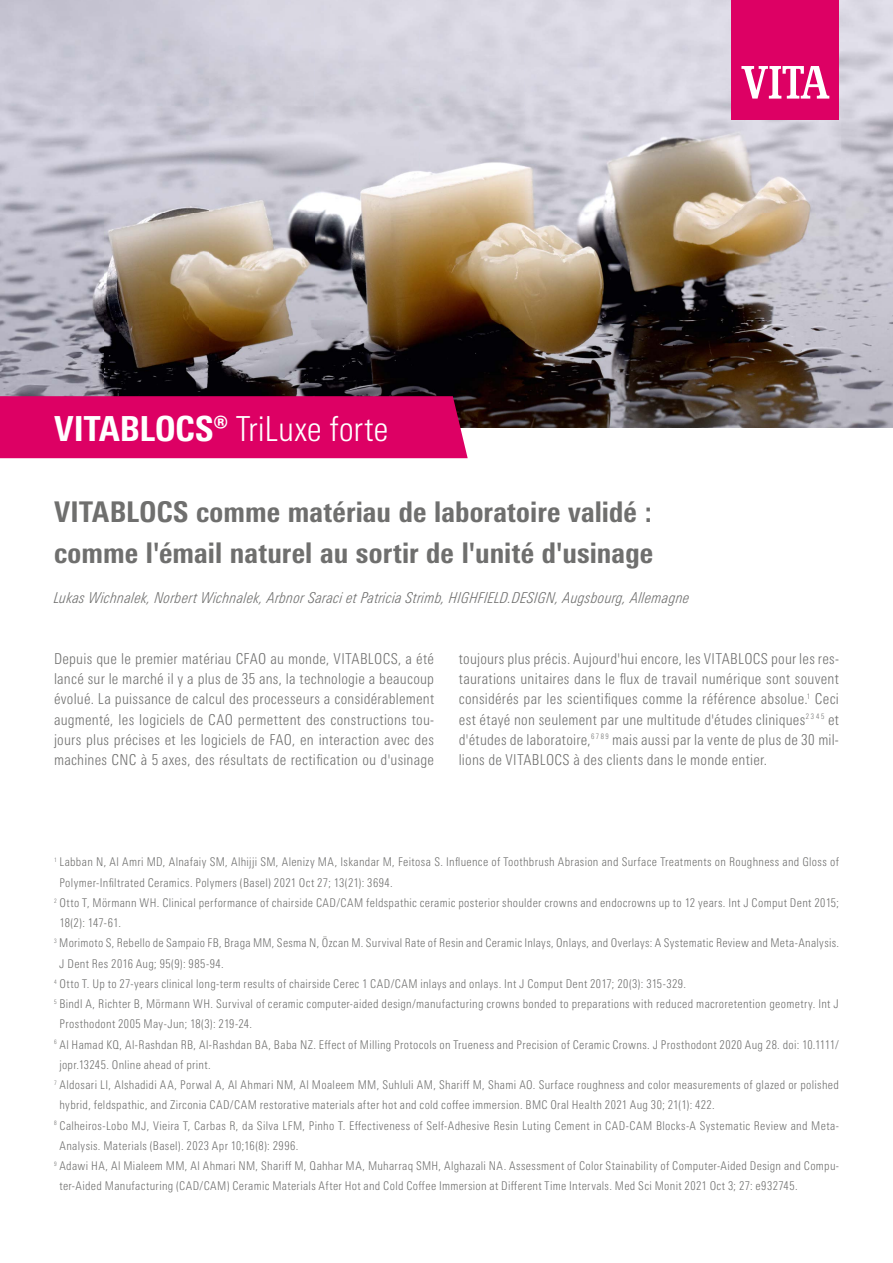
<style>
.page{position:relative;width:893px;height:1263px;background:#fff}
.page>*{position:absolute;margin:0;border:0;box-sizing:border-box;transform-origin:0 0}
.t1{font:300 condensed 34.5px "Univers Next Pro";color:#fff}
.t2{font:800 condensed 28.5px/40.5px "Univers Next Pro";letter-spacing:.005em;color:#6f6f6e}
.t3{font:300 condensed 15px/20.2px "Univers Next Pro";letter-spacing:.015em;color:#6f6f6e;text-align:justify}
.t4{font:italic 300 condensed 15px "Univers Next Pro";letter-spacing:.02em;color:#6f6f6e}
.t5{font:300 condensed 12px "Univers Next Pro";letter-spacing:.025em;color:#6f6f6e}
.s1{font-weight:800}
</style>
<div class="page">
<img style="left:0;top:0;width:893px;height:427px">
<div style="left:0;top:396px;width:468px;height:62px;background:#dd0064"></div>
<div style="left:732px;top:0;width:107px;height:119px;background:#dd0064"></div>
<svg style="left:741px;top:66px;width:88px;height:33px"></svg>
<h1 class="t1" style="left:54px;top:409px;width:336px"><span class="s1">VITABLOCS®</span> TriLuxe forte</h1>
<h2 class="t2" style="left:54px;top:491px;width:601px">VITABLOCS comme matériau de laboratoire validé : comme l'émail naturel au sortir de l'unité d'usinage</h2>
<p class="t4" style="left:54px;top:589px;width:637px">Lukas Wichnalek, Norbert Wichnalek, Arbnor Saraci et Patricia Strimb, HIGHFIELD.DESIGN, Augsbourg, Allemagne</p>
<p class="t3" style="left:54px;top:648px;width:382px">Depuis que le premier matériau CFAO au monde, VITABLOCS, a été lancé sur le marché il y a plus de 35 ans, la technologie a beaucoup évolué. La puissance de calcul des processeurs a considérablement augmenté, les logiciels de CAO permettent des constructions tou&shy;jours plus précises et les logiciels de FAO, en interaction avec des machines CNC à 5 axes, des résultats de rectification ou d'usinage</p>
<p class="t3" style="left:459px;top:648px;width:382px">toujours plus précis. Aujourd'hui encore, les VITABLOCS pour les res&shy;taurations unitaires dans le flux de travail numérique sont souvent considérés par les scientifiques comme la référence absolue.<sup>1</sup> Ceci est étayé non seulement par une multitude d'études cliniques<sup>2</sup> <sup>3</sup> <sup>4</sup> <sup>5</sup> et d'études de laboratoire,<sup>6</sup> <sup>7</sup> <sup>8</sup> <sup>9</sup> mais aussi par la vente de plus de 30 mil&shy;lions de VITABLOCS à des clients dans le monde entier.</p>
<p class="t5" style="left:54px;top:855px;width:786px"><sup>1</sup> Labban N, Al Amri MD, Alnafaiy SM, Alhijji SM, Alenizy MA, Iskandar M, Feitosa S. Influence of Toothbrush Abrasion and Surface Treatments on Roughness and Gloss of</p>
<p class="t5" style="left:59px;top:875px;width:335px">Polymer-Infiltrated Ceramics. Polymers (Basel) 2021 Oct 27; 13(21): 3694.</p>
<p class="t5" style="left:54px;top:896px;width:786px"><sup>2</sup> Otto T, Mörmann WH. Clinical performance of chairside CAD/CAM feldspathic ceramic posterior shoulder crowns and endocrowns up to 12 years. Int J Comput Dent 2015;</p>
<p class="t5" style="left:59px;top:916px;width:63px">18(2): 147-61.</p>
<p class="t5" style="left:54px;top:936px;width:786px"><sup>3</sup> Morimoto S, Rebello de Sampaio FB, Braga MM, Sesma N, Özcan M. Survival Rate of Resin and Ceramic Inlays, Onlays, and Overlays: A Systematic Review and Meta-Analysis.</p>
<p class="t5" style="left:59px;top:956px;width:166px">J Dent Res 2016 Aug; 95(9): 985-94.</p>
<p class="t5" style="left:54px;top:977px;width:634px"><sup>4</sup> Otto T. Up to 27-years clinical long-term results of chairside Cerec 1 CAD/CAM inlays and onlays. Int J Comput Dent 2017; 20(3): 315-329.</p>
<p class="t5" style="left:54px;top:997px;width:786px"><sup>5</sup> Bindl A, Richter B, Mörmann WH. Survival of ceramic computer-aided design/manufacturing crowns bonded to preparations with reduced macroretention geometry. Int J</p>
<p class="t5" style="left:59px;top:1017px;width:194px">Prosthodont 2005 May-Jun; 18(3): 219-24.</p>
<p class="t5" style="left:54px;top:1037px;width:786px"><sup>6</sup> Al Hamad KQ, Al-Rashdan RB, Al-Rashdan BA, Baba NZ. Effect of Milling Protocols on Trueness and Precision of Ceramic Crowns. J Prosthodont 2020 Aug 28. doi: 10.1111/</p>
<p class="t5" style="left:59px;top:1058px;width:153px">jopr.13245. Online ahead of print.</p>
<p class="t5" style="left:54px;top:1078px;width:786px"><sup>7</sup> Aldosari LI, Alshadidi AA, Porwal A, Al Ahmari NM, Al Moaleem MM, Suhluli AM, Shariff M, Shami AO. Surface roughness and color measurements of glazed or polished</p>
<p class="t5" style="left:59px;top:1098px;width:657px">hybrid, feldspathic, and Zirconia CAD/CAM restorative materials after hot and cold coffee immersion. BMC Oral Health 2021 Aug 30; 21(1): 422.</p>
<p class="t5" style="left:54px;top:1118px;width:786px"><sup>8</sup> Calheiros-Lobo MJ, Vieira T, Carbas R, da Silva LFM, Pinho T. Effectiveness of Self-Adhesive Resin Luting Cement in CAD-CAM Blocks-A Systematic Review and Meta-</p>
<p class="t5" style="left:59px;top:1139px;width:240px">Analysis. Materials (Basel). 2023 Apr 10;16(8): 2996.</p>
<p class="t5" style="left:54px;top:1159px;width:786px"><sup>9</sup> Adawi HA, Al Mialeem MM, Al Ahmari NM, Shariff M, Qahhar MA, Muharraq SMH, Alghazali NA. Assessment of Color Stainability of Computer-Aided Design and Compu-</p>
<p class="t5" style="left:59px;top:1179px;width:740px">ter-Aided Manufacturing (CAD/CAM) Ceramic Materials After Hot and Cold Coffee Immersion at Different Time Intervals. Med Sci Monit 2021 Oct 3; 27: e932745.</p>
</div>
